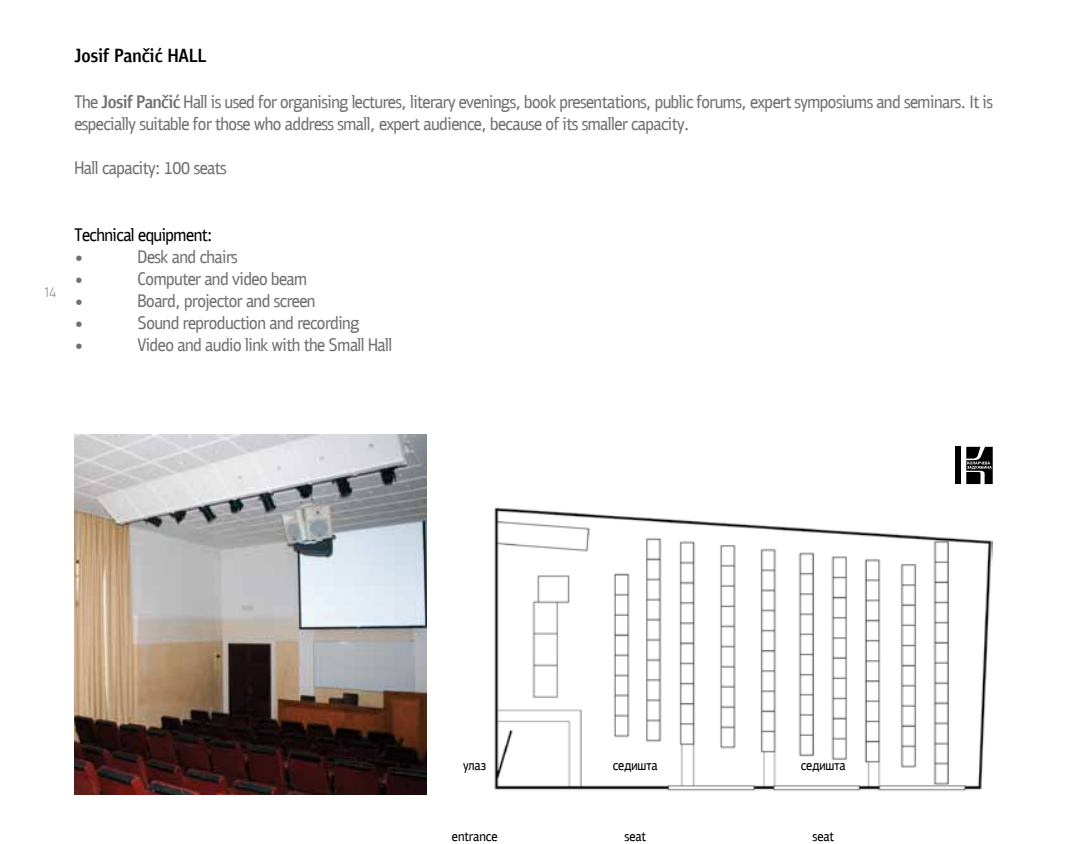
<style>
.page{position:relative;width:1092px;height:844px;background:#fff}
.page>*{position:absolute;margin:0;border:0;box-sizing:border-box;transform-origin:0 0}
.t1{font:18.38px "PF Bulletin Sans Pro";color:#707172}
.t2{font:500 18.38px "PF Bulletin Sans Pro";color:#707172}
.t3{font:18.38px "PF Bulletin Sans Pro";color:#000}
.t4{font:14px "PF Bulletin Sans Pro";color:#000}
.t5{font:100 14px "PF Din Display Pro";color:#707172}
</style>
<div class="page">
<img style="left:494px;top:507px;width:498px;height:284px">
<img style="left:74px;top:434px;width:353px;height:360px">
<div style="left:954px;top:446px;width:6px;height:38px;background:#000"></div>
<svg style="left:966px;top:446px;width:26px;height:38px"></svg>
<svg style="left:613px;top:762px;width:44px;height:9px"></svg>
<svg style="left:801px;top:762px;width:44px;height:9px"></svg>
<p class="t2" style="left:153px;top:91px;width:88px">■ ★ ●● ▲ ◆▲</p>
<p class="t1" style="left:263px;top:91px;width:161px">□ □ ■▲■ ● ▼◆ ▲ ●▼</p>
<p class="t1" style="left:466px;top:91px;width:84px">❖■■▲ □□</p>
<p class="t1" style="left:580px;top:91px;width:163px">▲■▼▼□■▲ ◆● □◆ ▲</p>
<p class="t1" style="left:827px;top:91px;width:84px">□▲◆ ▲ ■ ▲</p>
<p class="t1" style="left:933px;top:91px;width:60px">■ ▲ ▼ ▲</p>
<p class="t1" style="left:82px;top:113px;width:163px">▲ ●● ▲◆▼ ● □ ▼ □▲</p>
<p class="t1" style="left:273px;top:113px;width:99px">□ ▲▲ ▲ ●●</p>
<p class="t1" style="left:414px;top:113px;width:55px">▼ ◆ ■</p>
<p class="t1" style="left:520px;top:113px;width:96px">◆▲ □ ▼▲ ▲ ●●</p>
<p class="t1" style="left:74px;top:157px;width:26px">★ ●●</p>
<p class="t1" style="left:194px;top:157px;width:34px">▲ ▼▲</p>
<p class="t5" style="left:43px;top:284px;width:15px">14</p>
<p class="t3" style="left:104px;top:224px;width:59px">■ ● ❑◆</p>
<p class="t1" style="left:74px;top:246px;width:11px">•</p>
<p class="t1" style="left:74px;top:268px;width:11px">•</p>
<p class="t1" style="left:145px;top:268px;width:44px">□ ◆▼</p>
<p class="t1" style="left:212px;top:268px;width:57px">■ ❖ □</p>
<p class="t1" style="left:74px;top:290px;width:11px">•</p>
<p class="t1" style="left:146px;top:290px;width:136px">□ □ ▼□ ■ ▲</p>
<p class="t1" style="left:307px;top:290px;width:10px">■</p>
<p class="t1" style="left:74px;top:312px;width:11px">•</p>
<p class="t1" style="left:146px;top:312px;width:26px">□◆■</p>
<p class="t1" style="left:209px;top:312px;width:78px">□◆▼□■ ■</p>
<p class="t1" style="left:74px;top:334px;width:11px">•</p>
<p class="t1" style="left:165px;top:334px;width:97px">□ ■ ◆ □ ●■</p>
<p class="t1" style="left:357px;top:334px;width:36px">●● ★ ●●</p>
<p class="t4" style="left:458px;top:828px;width:29px">■▼ ■</p>
</div>
